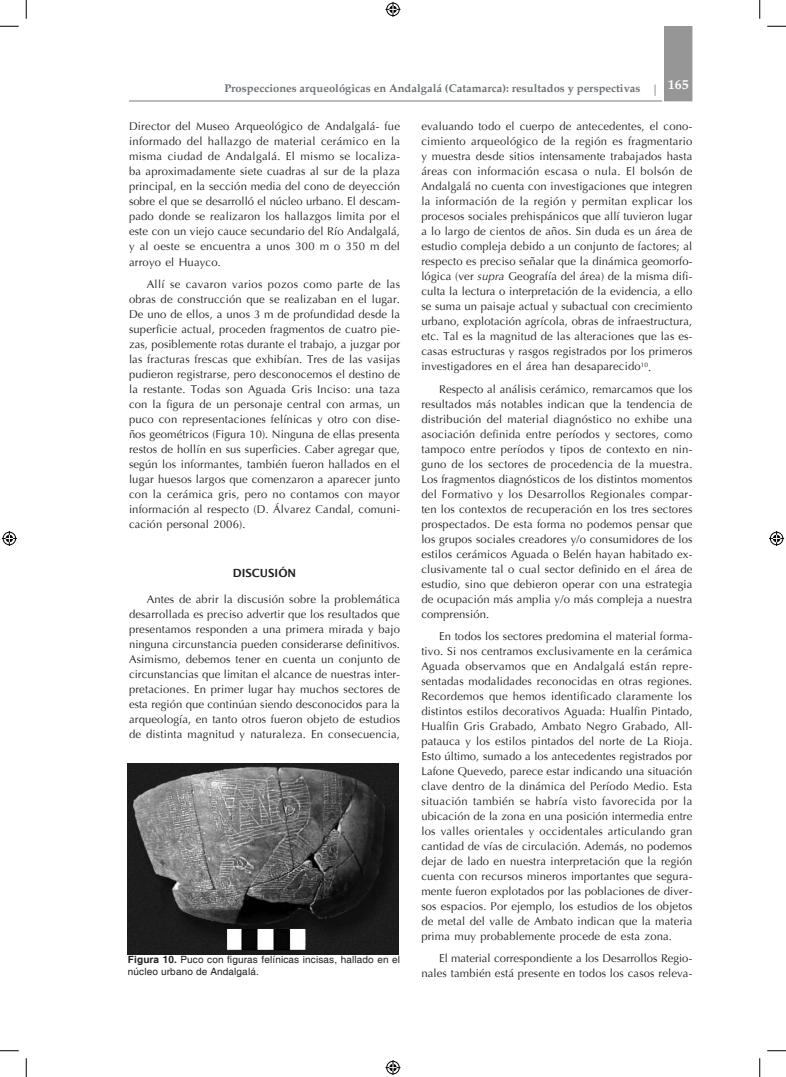
<style>
.page{position:relative;width:786px;height:1077px;background:#fff}
.page>*{position:absolute;margin:0;border:0;box-sizing:border-box;transform-origin:0 0}
.t1{font:700 13.75px "Palatino";color:#fff}
.texto_comun{font:11.25px/15px "Optima";letter-spacing:.015em;color:#231f20;text-align:justify}
.t2{font:700 11.25px "Palatino";color:#697176}
._1_1_titulo{font:600 11.25px "Lucida Sans";color:#231f20}
.t3{font:700 11.25px "Palatino";color:#969696}
.Pie{font:10px/12px "Helvetica";letter-spacing:.015em;color:#231f20}
.s1{font-style:italic}
.s2{font-weight:700}
</style>
<div class="page">
<hr style="left:129px;top:100px;width:533px;height:2px;background:#969696">
<div style="left:664px;top:26px;width:28px;height:75px;background:#969696"></div>
<img style="left:128px;top:763px;width:271px;height:191px">
<svg style="left:0;top:25px;width:19px;height:2px"></svg>
<svg style="left:767px;top:25px;width:19px;height:2px"></svg>
<svg style="left:0;top:1050px;width:19px;height:1px"></svg>
<svg style="left:767px;top:1050px;width:19px;height:1px"></svg>
<svg style="left:25px;top:0;width:2px;height:19px"></svg>
<svg style="left:25px;top:1058px;width:2px;height:19px"></svg>
<svg style="left:759px;top:0;width:1px;height:19px"></svg>
<svg style="left:759px;top:1058px;width:1px;height:19px"></svg>
<svg style="left:385px;top:2px;width:15px;height:15px"></svg>
<svg style="left:385px;top:1060px;width:15px;height:15px"></svg>
<svg style="left:2px;top:531px;width:15px;height:15px"></svg>
<svg style="left:769px;top:531px;width:15px;height:15px"></svg>
<p class="t2" style="left:224px;top:82px;width:418px">Prospecciones arqueológicas en Andalgalá (Catamarca): resultados y perspectivas</p>
<p class="t1" style="left:668px;top:77px;width:22px">165</p>
<p class="texto_comun" style="left:129px;top:119px;width:273px">Director del Museo Arqueológico de Andalgalá- fue informado del hallazgo de material cerámico en la misma ciudad de Andalgalá. El mismo se localiza&shy;ba aproximadamente siete cuadras al sur de la plaza principal, en la sección media del cono de deyección sobre el que se desarrolló el núcleo urbano. El descam&shy;pado donde se realizaron los hallazgos limita por el este con un viejo cauce secundario del Río Andalgalá, y al oeste se encuentra a unos 300 m o 350 m del arroyo el Huayco.</p>
<p class="texto_comun" style="left:129px;top:276px;width:273px;text-indent:18px">Allí se cavaron varios pozos como parte de las obras de construcción que se realizaban en el lugar.<br>De uno de ellos, a unos 3 m de profundidad desde la superficie actual, proceden fragmentos de cuatro pie&shy;zas, posiblemente rotas durante el trabajo, a juzgar por las fracturas frescas que exhibían. Tres de las vasijas pudieron registrarse, pero desconocemos el destino de la restante. Todas son Aguada Gris Inciso: una taza con la figura de un personaje central con armas, un puco con representaciones felínicas y otro con dise&shy;ños geométricos (Figura 10). Ninguna de ellas presenta restos de hollín en sus superficies. Caber agregar que, según los informantes, también fueron hallados en el lugar huesos largos que comenzaron a aparecer junto con la cerámica gris, pero no contamos con mayor información al respecto (D. Álvarez Candal, comuni&shy;cación personal 2006).</p>
<p class="_1_1_titulo" style="left:233px;top:567px;width:63px">DISCUSIÓN</p>
<p class="texto_comun" style="left:129px;top:592px;width:273px;text-indent:18px">Antes de abrir la discusión sobre la problemática desarrollada es preciso advertir que los resultados que presentamos responden a una primera mirada y bajo ninguna circunstancia pueden considerarse definitivos.<br>Asimismo, debemos tener en cuenta un conjunto de circunstancias que limitan el alcance de nuestras inter&shy;pretaciones. En primer lugar hay muchos sectores de esta región que continúan siendo desconocidos para la arqueología, en tanto otros fueron objeto de estudios de distinta magnitud y naturaleza. En consecuencia,</p>
<p class="t3" style="left:652px;top:82px;width:8px">|</p>
<p class="texto_comun" style="left:421px;top:119px;width:273px">evaluando todo el cuerpo de antecedentes, el cono&shy;cimiento arqueológico de la región es fragmentario y muestra desde sitios intensamente trabajados hasta áreas con información escasa o nula. El bolsón de Andalgalá no cuenta con investigaciones que integren la información de la región y permitan explicar los procesos sociales prehispánicos que allí tuvieron lugar a lo largo de cientos de años. Sin duda es un área de estudio compleja debido a un conjunto de factores; al respecto es preciso señalar que la dinámica geomorfo&shy;lógica (ver <span class="s1">supra</span> Geografía del área) de la misma difi&shy;culta la lectura o interpretación de la evidencia, a ello se suma un paisaje actual y subactual con crecimiento urbano, explotación agrícola, obras de infraestructura, etc. Tal es la magnitud de las alteraciones que las es&shy;casas estructuras y rasgos registrados por los primeros investigadores en el área han desaparecido<sup>10</sup>.</p>
<p class="texto_comun" style="left:421px;top:381px;width:273px;text-indent:18px">Respecto al análisis cerámico, remarcamos que los resultados más notables indican que la tendencia de distribución del material diagnóstico no exhibe una asociación definida entre períodos y sectores, como tampoco entre períodos y tipos de contexto en nin&shy;guno de los sectores de procedencia de la muestra.<br>Los fragmentos diagnósticos de los distintos momentos del Formativo y los Desarrollos Regionales compar&shy;ten los contextos de recuperación en los tres sectores prospectados. De esta forma no podemos pensar que los grupos sociales creadores y/o consumidores de los estilos cerámicos Aguada o Belén hayan habitado ex&shy;clusivamente tal o cual sector definido en el área de estudio, sino que debieron operar con una estrategia de ocupación más amplia y/o más compleja a nuestra comprensión.</p>
<p class="texto_comun" style="left:421px;top:628px;width:273px;text-indent:18px">En todos los sectores predomina el material forma&shy;tivo. Si nos centramos exclusivamente en la cerámica Aguada observamos que en Andalgalá están repre&shy;sentadas modalidades reconocidas en otras regiones.<br>Recordemos que hemos identificado claramente los distintos estilos decorativos Aguada: Hualfin Pintado, Hualfin Gris Grabado, Ambato Negro Grabado, All&shy;patauca y los estilos pintados del norte de La Rioja.<br>Esto último, sumado a los antecedentes registrados por Lafone Quevedo, parece estar indicando una situación clave dentro de la dinámica del Período Medio. Esta situación también se habría visto favorecida por la ubicación de la zona en una posición intermedia entre los valles orientales y occidentales articulando gran cantidad de vías de circulación. Además, no podemos dejar de lado en nuestra interpretación que la región cuenta con recursos mineros importantes que segura&shy;mente fueron explotados por las poblaciones de diver&shy;sos espacios. Por ejemplo, los estudios de los objetos de metal del valle de Ambato indican que la materia prima muy probablemente procede de esta zona.</p>
<p class="texto_comun" style="left:421px;top:950px;width:273px;text-align:right">El material correspondiente a los Desarrollos Regio&shy;nales también está presente en todos los casos releva-</p>
<p class="Pie" style="left:128px;top:954px;width:274px"><span class="s2">Figura 10.</span> Puco con figuras felínicas incisas, hallado en el núcleo urbano de Andalgalá.</p>
</div>
